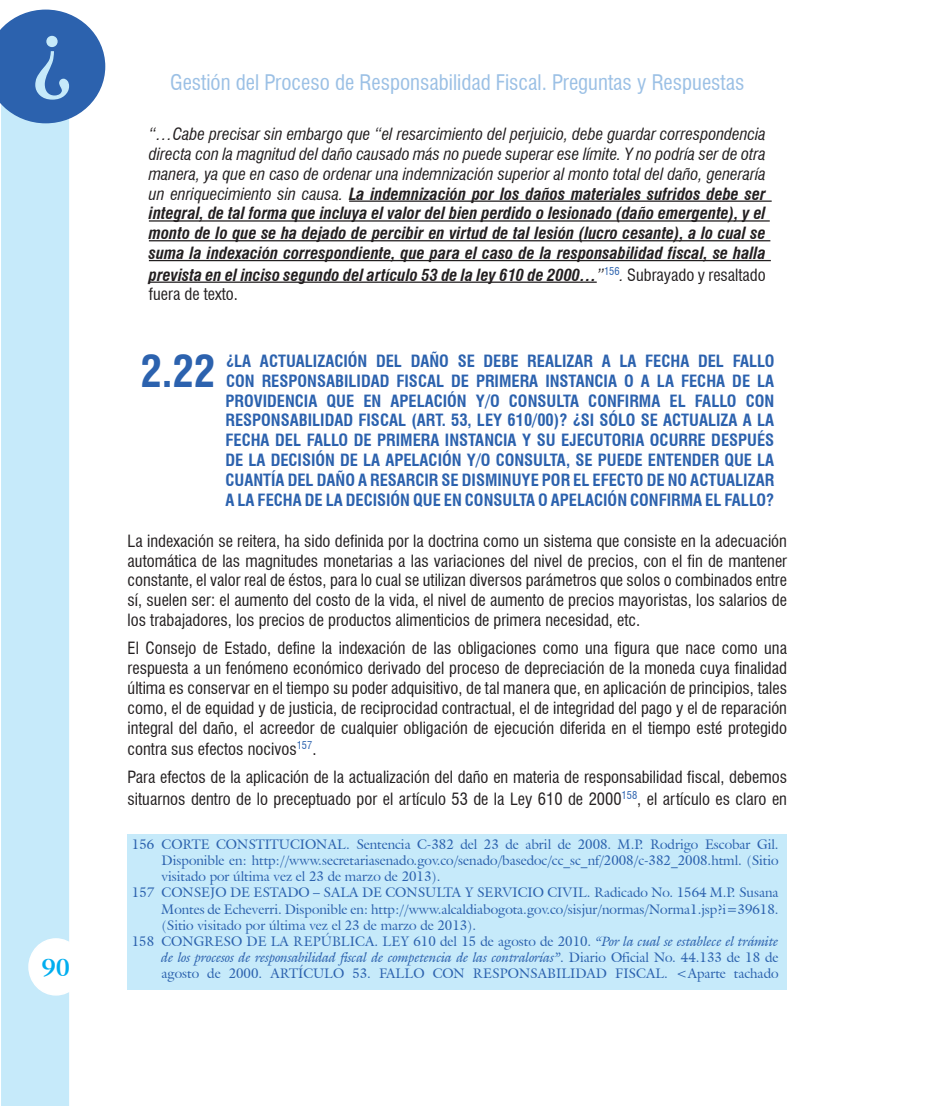
<style>
.page{position:relative;width:936px;height:1106px;background:#fff}
.page>*{position:absolute;margin:0;border:0;box-sizing:border-box;transform-origin:0 0}
.t1{font:90px "Times New Roman";color:#c6eafa}
.t2{font:700 condensed 42.9px "Swiss 721 BT";color:#2c62ae}
.t3{font:700 24px "Galliard IT Cby BT";color:#00aeef}
.t4{font:condensed 21px "Swiss 721 BT";color:#9bc0e5}
.t5{font:condensed 16.5px/19.8px "Swiss 721 BT";color:#231f20;text-align:justify}
.t6{font:italic 700 condensed 16.5px/19.8px "Swiss 721 BT";color:#231f20;text-align:justify}
.t7{font:700 condensed 16.5px/19.8px "Swiss 721 BT";color:#2c62ae;text-align:justify}
.t8{font:13.5px "Galliard IT Cby BT";color:#2c62ae}
.t9{font:italic 13.5px "Galliard IT Cby BT";color:#2c62ae}
.s1{font-weight:400}
.s2{font-weight:400;font-style:normal}
.s3{font-style:italic}
.s4{font-style:normal}
</style>
<div class="page">
<div style="left:1px;top:105px;width:68px;height:1001px;background:#c6eafa"></div>
<div style="left:29px;top:939px;width:54px;height:55px;background:#fff;border-radius:50%"></div>
<div style="left:28px;top:938px;width:56px;height:57px;border:2px solid #fff;border-radius:50%"></div>
<svg style="left:0;top:10px;width:105px;height:113px"></svg>
<div style="left:128px;top:833px;width:659px;height:156px;background:#c6eafa"></div>
<hr style="left:349px;top:200px;width:422px;height:2px;background:#231f20">
<hr style="left:149px;top:220px;width:620px;height:2px;background:#231f20">
<hr style="left:149px;top:240px;width:621px;height:1px;background:#231f20">
<hr style="left:149px;top:260px;width:621px;height:1px;background:#231f20">
<hr style="left:149px;top:281px;width:447px;height:2px;background:#231f20">
<h1 class="t1" style="left:32px;top:-11px;width:41px">¿</h1>
<h3 class="t3" style="left:42px;top:952px;width:30px">90</h3>
<p class="t4" style="left:170px;top:70px;width:575px">Gestión del Proceso de Responsabilidad Fiscal. Preguntas y Respuestas</p>
<p class="t6" style="left:149px;top:124px;width:618px"><span class="s1">“…Cabe precisar sin embargo que “el resarcimiento del perjuicio, debe guardar correspondencia directa con la magnitud del daño causado más no puede superar ese límite. Y no podría ser de otra manera, ya que en caso de ordenar una indemnización superior al monto total del daño, generaría un enriquecimiento sin causa.</span> La indemnización por los daños materiales sufridos debe ser integral, de tal forma que incluya el valor del bien perdido o lesionado (daño emergente), y el monto de lo que se ha dejado de percibir en virtud de tal lesión (lucro cesante), a lo cual se suma la indexación correspondiente, que para el caso de la responsabilidad fiscal, se halla</p>
<p class="t6" style="left:149px;top:265px;width:618px">prevista en el inciso segundo del artículo 53 de la ley 610 de 2000…<span class="s1">”</span><sup>156</sup><span class="s1">.</span> <span class="s2">Subrayado y resaltado fuera de texto.</span></p>
<h2 class="t2" style="left:140px;top:345px;width:76px">2.22</h2>
<p class="t7" style="left:225px;top:351px;width:550px">¿LA ACTUALIZACIÓN DEL DAÑO SE DEBE REALIZAR A LA FECHA DEL FALLO CON RESPONSABILIDAD FISCAL DE PRIMERA INSTANCIA O A LA FECHA DE LA PROVIDENCIA QUE EN APELACIÓN Y/O CONSULTA CONFIRMA EL FALLO CON RESPONSABILIDAD FISCAL (ART. 53, LEY 610/00)? ¿SI SÓLO SE ACTUALIZA A LA FECHA DEL FALLO DE PRIMERA INSTANCIA Y SU EJECUTORIA OCURRE DESPUÉS DE LA DECISIÓN DE LA APELACIÓN Y/O CONSULTA, SE PUEDE ENTENDER QUE LA CUANTÍA DEL DAÑO A RESARCIR SE DISMINUYE POR EL EFECTO DE NO ACTUALIZAR A LA FECHA DE LA DECISIÓN QUE EN CONSULTA O APELACIÓN CONFIRMA EL FALLO?</p>
<p class="t5" style="left:128px;top:531px;width:661px">La indexación se reitera, ha sido definida por la doctrina como un sistema que consiste en la adecuación automática de las magnitudes monetarias a las variaciones del nivel de precios, con el fin de mantener constante, el valor real de éstos, para lo cual se utilizan diversos parámetros que solos o combinados entre sí, suelen ser: el aumento del costo de la vida, el nivel de aumento de precios mayoristas, los salarios de los trabajadores, los precios de productos alimenticios de primera necesidad, etc.</p>
<p class="t5" style="left:128px;top:638px;width:661px">El Consejo de Estado, define la indexación de las obligaciones como una figura que nace como una respuesta a un fenómeno económico derivado del proceso de depreciación de la moneda cuya finalidad última es conservar en el tiempo su poder adquisitivo, de tal manera que, en aplicación de principios, tales como, el de equidad y de justicia, de reciprocidad contractual, el de integridad del pago y el de reparación integral del daño, el acreedor de cualquier obligación de ejecución diferida en el tiempo esté protegido</p>
<p class="t5" style="left:128px;top:735px;width:661px;line-height:28.3px">contra sus efectos nocivos<sup>157</sup>.<br>Para efectos de la aplicación de la actualización del daño en materia de responsabilidad fiscal, debemos</p>
<p class="t5" style="left:128px;top:789px;width:661px">situarnos dentro de lo preceptuado por el artículo 53 de la Ley 610 de 2000<sup>158</sup>, el artículo es claro en</p>
<p class="t8" style="left:132px;top:835px;width:648px">156 CORTE CONSTITUCIONAL. Sentencia C-382 del 23 de abril de 2008. M.P. Rodrigo Escobar Gil.</p>
<p class="t8" style="left:162px;top:851px;width:618px">Disponible en: http://www.secretariasenado.gov.co/senado/basedoc/cc_sc_nf/2008/c-382_2008.html. (Sitio</p>
<p class="t8" style="left:162px;top:867px;width:280px">visitado por última vez el 23 de marzo de 2013).</p>
<p class="t8" style="left:132px;top:883px;width:648px">157 CONSEJO DE ESTADO – SALA DE CONSULTA Y SERVICIO CIVIL. Radicado No. 1564 M.P. Susana</p>
<p class="t8" style="left:162px;top:900px;width:618px">Montes de Echeverri. Disponible en: http://www.alcaldiabogota.gov.co/sisjur/normas/Norma1.jsp?i=39618.</p>
<p class="t8" style="left:162px;top:916px;width:316px">(Sitio visitado por última vez el 23 de marzo de 2013).</p>
<p class="t8" style="left:132px;top:932px;width:648px">158 CONGRESO DE LA REPÚBLICA. LEY 610 del 15 de agosto de 2010. <span class="s3">“Por la cual se establece el trámite</span></p>
<p class="t9" style="left:162px;top:948px;width:618px">de los procesos de responsabilidad fiscal de competencia de las contralorías”<span class="s4">. Diario Oficial No. 44.133 de 18 de</span></p>
<p class="t8" style="left:162px;top:964px;width:618px">agosto de 2000. ARTÍCULO 53. FALLO CON RESPONSABILIDAD FISCAL. &lt;Aparte tachado</p>
</div>
